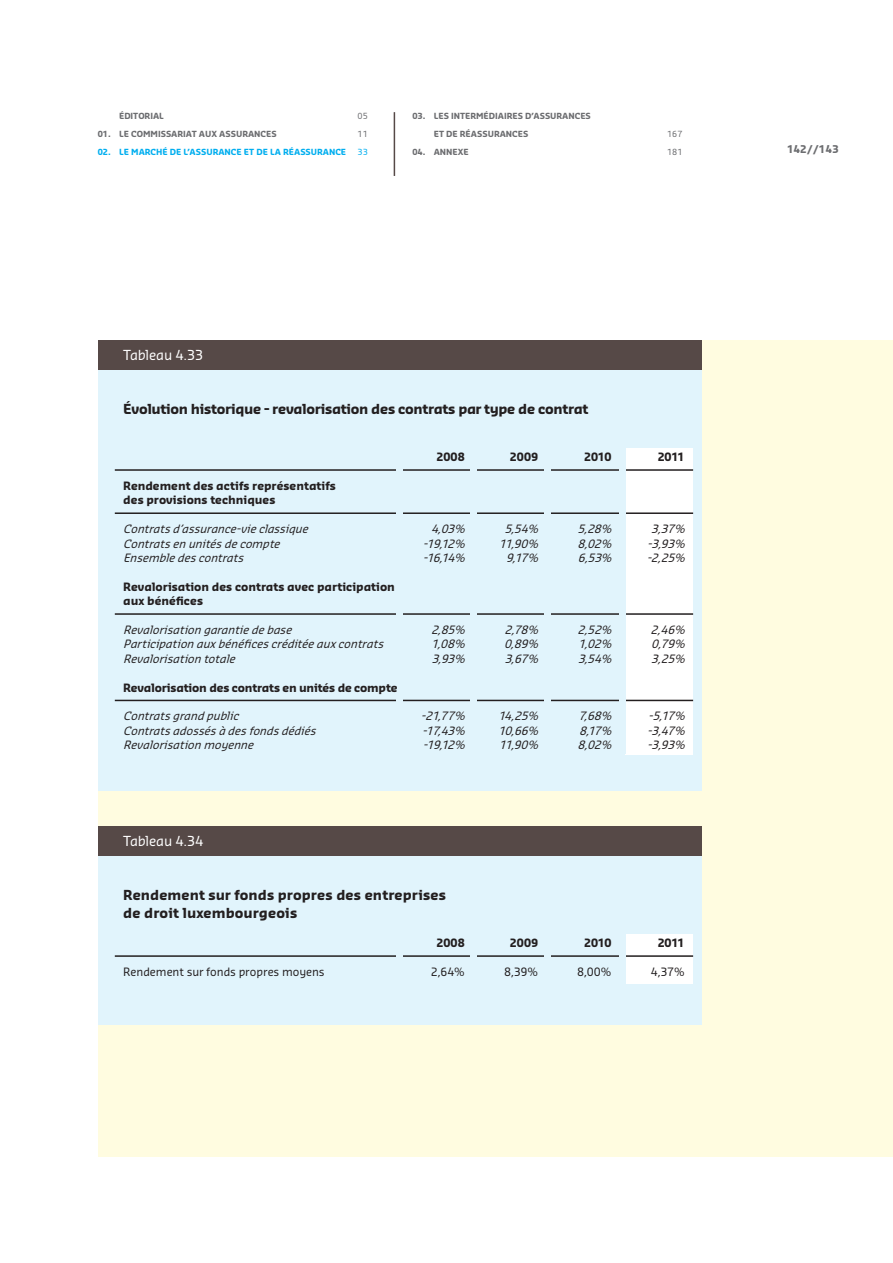
<style>
.page{position:relative;width:893px;height:1263px;background:#fff}
.page>*{position:absolute;margin:0;border:0;box-sizing:border-box;transform-origin:0 0}
.t1{font:700 13.5px/18px "Sansa";letter-spacing:-.005em;color:#231f20}
.t2{font:13.5px "Sansa";letter-spacing:-.015em;color:#fff}
.t3{font:italic 11.25px "Sansa";color:#231f20}
.t4{font:700 11.25px/14.4px "Sansa";letter-spacing:-.005em;color:#231f20}
.t5{font:11.25px "Sansa";color:#231f20}
.t6{font:700 10.5px "Sansa";color:#6c6d70}
.t7{font:700 8.25px/18px "Sansa";color:#6c6d70}
.t8{font:700 8.25px "Sansa";color:#00aeef}
.t9{font:8.25px "Sansa";color:#6c6d70}
.t10{font:8.25px "Sansa";color:#00aeef}
</style>
<div class="page">
<div style="left:98px;top:340px;width:795px;height:817px;background:#fffce0"></div>
<hr style="left:394px;top:112px;width:1px;height:64px;background:#564947">
<div style="left:98px;top:340px;width:604px;height:450px;background:#e1f4fc"></div>
<div style="left:98px;top:826px;width:604px;height:198px;background:#e1f4fc"></div>
<div style="left:625px;top:448px;width:68px;height:306px;background:#fff"></div>
<div style="left:625px;top:934px;width:68px;height:50px;background:#fff"></div>
<div style="left:98px;top:340px;width:604px;height:30px;background:#564947"></div>
<div style="left:98px;top:826px;width:604px;height:30px;background:#564947"></div>
<hr style="left:115px;top:469px;width:578px;height:2px;background:#231f20">
<hr style="left:115px;top:512px;width:578px;height:2px;background:#231f20">
<hr style="left:115px;top:613px;width:578px;height:2px;background:#231f20">
<hr style="left:115px;top:700px;width:578px;height:1px;background:#231f20">
<hr style="left:115px;top:955px;width:578px;height:2px;background:#231f20">
<div style="left:619px;top:430px;width:6px;height:324px;background:#e1f4fc"></div>
<div style="left:619px;top:916px;width:6px;height:90px;background:#e1f4fc"></div>
<div style="left:545px;top:430px;width:6px;height:324px;background:#e1f4fc"></div>
<div style="left:545px;top:916px;width:6px;height:72px;background:#e1f4fc"></div>
<div style="left:470px;top:430px;width:7px;height:324px;background:#e1f4fc"></div>
<div style="left:470px;top:916px;width:7px;height:72px;background:#e1f4fc"></div>
<div style="left:396px;top:430px;width:7px;height:244px;background:#e1f4fc"></div>
<div style="left:396px;top:916px;width:7px;height:72px;background:#e1f4fc"></div>
<div style="left:396px;top:697px;width:7px;height:75px;background:#e1f4fc"></div>
<p class="t7" style="left:119px;top:107px;width:46px">ÉDITORIAL</p>
<p class="t9" style="left:357px;top:111px;width:12px">05</p>
<p class="t7" style="left:98px;top:125px;width:180px">01. LE COMMISSARIAT AUX ASSURANCES</p>
<p class="t9" style="left:357px;top:129px;width:12px">11</p>
<p class="t8" style="left:98px;top:147px;width:250px">02. LE MARCHÉ DE L’ASSURANCE ET DE LA RÉASSURANCE</p>
<p class="t10" style="left:357px;top:147px;width:12px">33</p>
<p class="t7" style="left:434px;top:107px;width:159px;text-indent:-21px">03. LES INTERMÉDIAIRES D’ASSURANCES<br>ET DE RÉASSURANCES</p>
<p class="t9" style="left:667px;top:129px;width:17px">167</p>
<p class="t7" style="left:412px;top:143px;width:58px">04. ANNEXE</p>
<p class="t9" style="left:667px;top:147px;width:17px">181</p>
<p class="t6" style="left:787px;top:142px;width:53px">142//143</p>
<p class="t2" style="left:123px;top:347px;width:81px">Tableau 4.33</p>
<p class="t1" style="left:123px;top:400px;width:466px">Évolution historique - revalorisation des contrats par type de contrat</p>
<p class="t4" style="left:436px;top:449px;width:30px">2008</p>
<p class="t4" style="left:510px;top:449px;width:30px">2009</p>
<p class="t4" style="left:584px;top:449px;width:29px">2010</p>
<p class="t4" style="left:658px;top:449px;width:28px">2011</p>
<p class="t4" style="left:123px;top:478px;width:214px">Rendement des actifs représentatifs des provisions techniques</p>
<p class="t3" style="left:123px;top:522px;width:190px">Contratsd’assurance-vieclassique</p>
<p class="t3" style="left:431px;top:522px;width:39px">4,03%</p>
<p class="t3" style="left:504px;top:522px;width:39px">5,54%</p>
<p class="t3" style="left:577px;top:522px;width:39px">5,28%</p>
<p class="t3" style="left:651px;top:522px;width:39px">3,37%</p>
<p class="t3" style="left:123px;top:536px;width:161px">Contratsenunitésdecompte</p>
<p class="t3" style="left:423px;top:536px;width:47px">-19,12%</p>
<p class="t3" style="left:499px;top:536px;width:44px">11,90%</p>
<p class="t3" style="left:578px;top:536px;width:39px">8,02%</p>
<p class="t3" style="left:647px;top:536px;width:42px">-3,93%</p>
<p class="t3" style="left:123px;top:551px;width:125px">Ensembledescontrats</p>
<p class="t3" style="left:423px;top:551px;width:47px">-16,14%</p>
<p class="t3" style="left:506px;top:551px;width:37px">9,17%</p>
<p class="t3" style="left:578px;top:551px;width:39px">6,53%</p>
<p class="t3" style="left:647px;top:551px;width:43px">-2,25%</p>
<p class="t4" style="left:123px;top:579px;width:273px">Revalorisation des contrats avec participation aux bénéfices</p>
<p class="t3" style="left:123px;top:623px;width:173px">Revalorisationgarantiedebase</p>
<p class="t3" style="left:431px;top:623px;width:39px">2,85%</p>
<p class="t3" style="left:505px;top:623px;width:39px">2,78%</p>
<p class="t3" style="left:578px;top:623px;width:39px">2,52%</p>
<p class="t3" style="left:651px;top:623px;width:39px">2,46%</p>
<p class="t3" style="left:123px;top:637px;width:265px">Participationauxbénéficescréditéeauxcontrats</p>
<p class="t3" style="left:431px;top:637px;width:39px">1,08%</p>
<p class="t3" style="left:504px;top:637px;width:39px">0,89%</p>
<p class="t3" style="left:578px;top:637px;width:38px">1,02%</p>
<p class="t3" style="left:651px;top:637px;width:38px">0,79%</p>
<p class="t3" style="left:123px;top:651px;width:117px">Revalorisationtotale</p>
<p class="t3" style="left:431px;top:651px;width:38px">3,93%</p>
<p class="t3" style="left:504px;top:651px;width:39px">3,67%</p>
<p class="t3" style="left:578px;top:651px;width:39px">3,54%</p>
<p class="t3" style="left:651px;top:651px;width:39px">3,25%</p>
<p class="t4" style="left:123px;top:680px;width:276px">Revalorisation des contrats en unités de compte</p>
<p class="t3" style="left:123px;top:709px;width:120px">Contratsgrandpublic</p>
<p class="t3" style="left:421px;top:709px;width:49px">-21,77%</p>
<p class="t3" style="left:498px;top:709px;width:45px">14,25%</p>
<p class="t3" style="left:578px;top:709px;width:38px">7,68%</p>
<p class="t3" style="left:648px;top:709px;width:42px">-5,17%</p>
<p class="t3" style="left:123px;top:723px;width:197px">Contratsadossésàdesfondsdédiés</p>
<p class="t3" style="left:422px;top:723px;width:48px">-17,43%</p>
<p class="t3" style="left:498px;top:723px;width:45px">10,66%</p>
<p class="t3" style="left:579px;top:723px;width:37px">8,17%</p>
<p class="t3" style="left:647px;top:723px;width:42px">-3,47%</p>
<p class="t3" style="left:123px;top:738px;width:135px">Revalorisationmoyenne</p>
<p class="t3" style="left:423px;top:738px;width:47px">-19,12%</p>
<p class="t3" style="left:499px;top:738px;width:44px">11,90%</p>
<p class="t3" style="left:578px;top:738px;width:39px">8,02%</p>
<p class="t3" style="left:647px;top:738px;width:42px">-3,93%</p>
<p class="t2" style="left:123px;top:833px;width:82px">Tableau 4.34</p>
<p class="t1" style="left:123px;top:886px;width:324px">Rendement sur fonds propres des entreprises de droit luxembourgeois</p>
<p class="t4" style="left:436px;top:935px;width:30px">2008</p>
<p class="t4" style="left:510px;top:935px;width:30px">2009</p>
<p class="t4" style="left:584px;top:935px;width:29px">2010</p>
<p class="t4" style="left:658px;top:935px;width:28px">2011</p>
<p class="t5" style="left:123px;top:965px;width:203px">Rendement sur fonds propres moyens</p>
<p class="t5" style="left:431px;top:965px;width:35px">2,64%</p>
<p class="t5" style="left:504px;top:965px;width:35px">8,39%</p>
<p class="t5" style="left:577px;top:965px;width:36px">8,00%</p>
<p class="t5" style="left:651px;top:965px;width:35px">4,37%</p>
</div>
